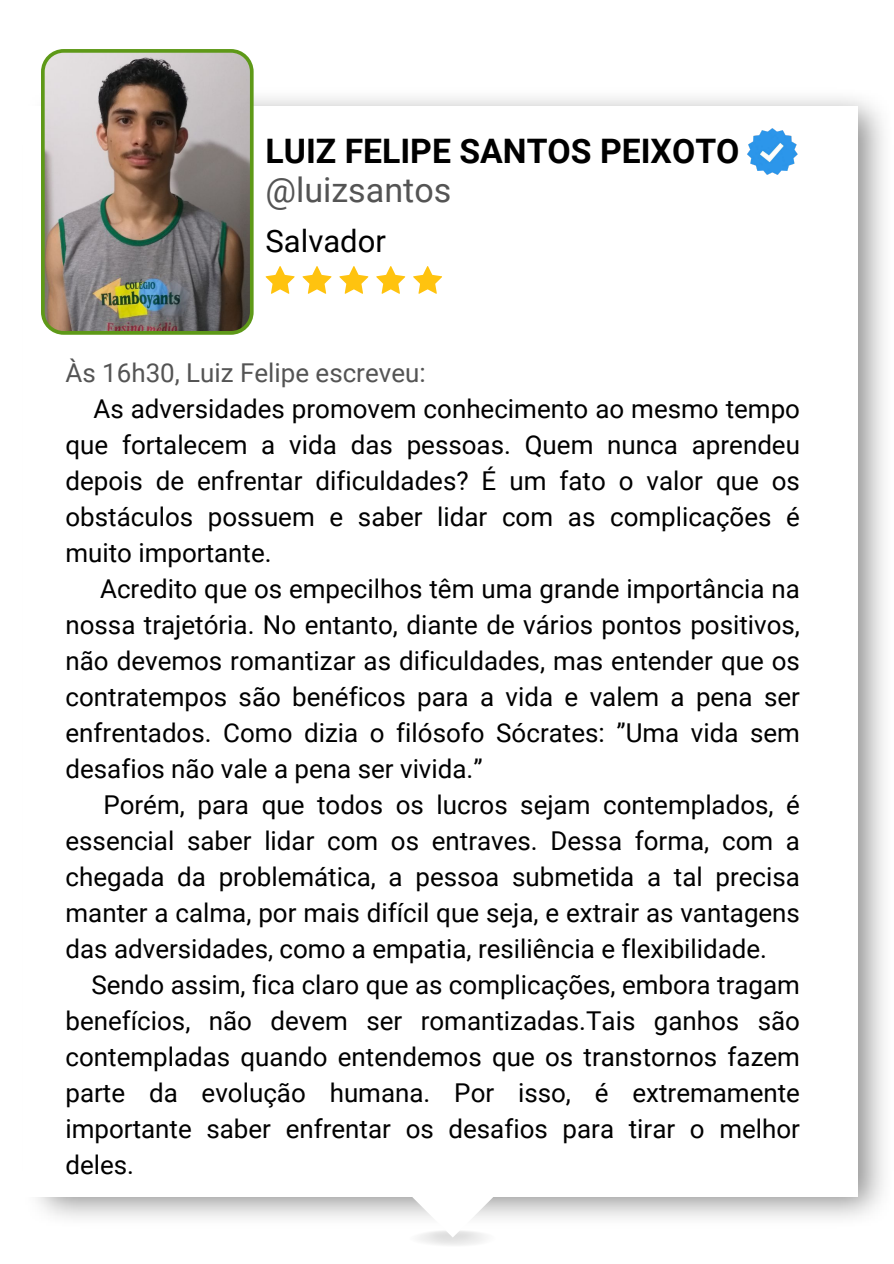
<style>
.page{position:relative;width:894px;height:1264px;background:#fff}
.page>*{position:absolute;margin:0;border:0;box-sizing:border-box;transform-origin:0 0}
.t1{font:34.05px "Roboto";color:#545454}
.t2{font:700 33.75px "Roboto";color:#000}
.t3{font:31.05px "Roboto";color:#000}
.t4{font:25.95px/36px "Roboto";color:#000;text-align:justify}
.t5{font:25.95px "Roboto";color:#545454}
</style>
<div class="page">
<img style="left:37px;top:88px;width:847px;height:1130px">
<svg style="left:384px;top:1196px;width:137px;height:41px"></svg>
<div style="left:24px;top:107px;width:833px;height:1089px;background:#fff"></div>
<img style="left:41px;top:49px;width:212px;height:285px">
<img style="left:722px;top:100px;width:95px;height:75px">
<svg style="left:265px;top:266px;width:177px;height:28px"></svg>
<h2 class="t2" style="left:265px;top:132px;width:475px">LUIZ FELIPE SANTOS PEIXOTO</h2>
<h1 class="t1" style="left:265px;top:170px;width:187px">@luizsantos</h1>
<p class="t3" style="left:265px;top:223px;width:122px">Salvador</p>
<p class="t5" style="left:65px;top:357px;width:361px">Às 16h30, Luiz Felipe escreveu:</p>
<p class="t4" style="left:65px;top:391px;width:735px;text-indent:28px">As adversidades promovem conhecimento ao mesmo tempo que fortalecem a vida das pessoas. Quem nunca aprendeu depois de enfrentar dificuldades? É um fato o valor que os obstáculos possuem e saber lidar com as complicações é muito importante.</p>
<p class="t4" style="left:65px;top:571px;width:735px;text-indent:35px">Acredito que os empecilhos têm uma grande importância na nossa trajetória. No entanto, diante de vários pontos positivos, não devemos romantizar as dificuldades, mas entender que os contratempos são benéficos para a vida e valem a pena ser enfrentados. Como dizia o filósofo Sócrates: ”Uma vida sem desafios não vale a pena ser vivida.”</p>
<p class="t4" style="left:65px;top:787px;width:735px;text-indent:38px">Porém, para que todos os lucros sejam contemplados, é essencial saber lidar com os entraves. Dessa forma, com a chegada da problemática, a pessoa submetida a tal precisa manter a calma, por mais difícil que seja, e extrair as vantagens das adversidades, como a empatia, resiliência e flexibilidade.</p>
<p class="t4" style="left:65px;top:967px;width:735px;text-indent:26px">Sendo assim, fica claro que as complicações, embora tragam benefícios, não devem ser romantizadas.Tais ganhos são contempladas quando entendemos que os transtornos fazem parte da evolução humana. Por isso, é extremamente importante saber enfrentar os desafios para tirar o melhor deles.</p>
</div>
